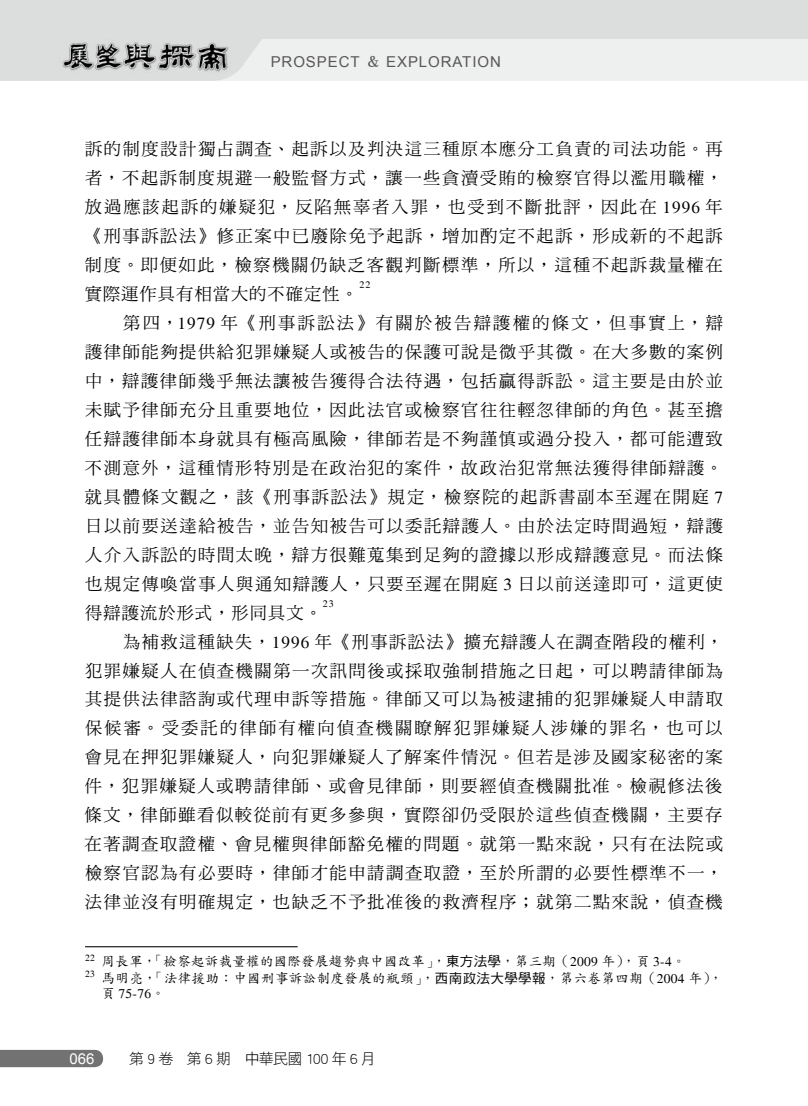
<style>
.page{position:relative;width:808px;height:1106px;background:#fff}
.page>*{position:absolute;margin:0;border:0;box-sizing:border-box;transform-origin:0 0}
.t1{font:17.25px/29px "DF Ming Std W5";letter-spacing:.095em;color:#000;text-align:justify}
.t2{font:15px "Arial";letter-spacing:.06em;color:#595857}
.t3{font:15px "DF Hei Std W3";letter-spacing:-.05em;color:#000}
.t4{font:15px "Arial";color:#fff}
.t5{font:13.5px/16.5px "DF Kai Shu Std W5";letter-spacing:.025em;color:#000}
.t6{font:13.5px "Times";color:#000}
.t7{font:10.05px "Times";color:#000}
.s1{font-family:"DF Kai Shu Std W7"}
.s2{font-family:"Times"}
.s3{font-family:"DF Hei Std W5"}
.s4{font-family:"DF Kai Shu Std W5"}
</style>
<div class="page">
<svg style="left:0;top:1049px;width:103px;height:18px;background:#7a7a7a"></svg>
<div style="left:0;top:29px;width:808px;height:52px;background:#eeefef"></div>
<div style="left:0;top:0;width:262px;height:81px;background:#dcdddd"></div>
<img style="left:58px;top:39px;width:172px;height:33px">
<div style="left:228px;top:0;width:580px;height:39px;background:#dcdddd"></div>
<hr style="left:85px;top:946px;width:213px;height:1px;background:#000">
<p class="t2" style="left:271px;top:52px;width:232px">PROSPECT <span class="s1">＆</span> EXPLORATION</p>
<p class="t1" style="left:85px;top:134px;width:640px">訴的制度設計獨占調查、起訴以及判決這三種原本應分工負責的司法功能。再者，不起訴制度規避一般監督方式，讓一些貪瀆受賄的檢察官得以濫用職權，放過應該起訴的嫌疑犯，反陷無辜者入罪，也受到不斷批評，因此在 <span class="s2">1996</span> 年《刑事訴訟法》修正案中已廢除免予起訴，增加酌定不起訴，形成新的不起訴制度。即便如此，檢察機關仍缺乏客觀判斷標準，所以，這種不起訴裁量權在實際運作具有相當大的不確定性。</p>
<p class="t7" style="left:359px;top:279px;width:13px">22</p>
<p class="t1" style="left:85px;top:308px;width:640px;text-indent:38px">第四，<span class="s2">1979</span> 年《刑事訴訟法》有關於被告辯護權的條文，但事實上，辯護律師能夠提供給犯罪嫌疑人或被告的保護可說是微乎其微。在大多數的案例中，辯護律師幾乎無法讓被告獲得合法待遇，包括贏得訴訟。這主要是由於並未賦予律師充分且重要地位，因此法官或檢察官往往輕忽律師的角色。甚至擔任辯護律師本身就具有極高風險，律師若是不夠謹慎或過分投入，都可能遭致不測意外，這種情形特別是在政治犯的案件，故政治犯常無法獲得律師辯護。就具體條文觀之，該《刑事訴訟法》規定，檢察院的起訴書副本至遲在開庭 <span class="s2">7</span>日以前要送達給被告，並告知被告可以委託辯護人。由於法定時間過短，辯護人介入訴訟的時間太晚，辯方很難蒐集到足夠的證據以形成辯護意見。而法條也規定傳喚當事人與通知辯護人，只要至遲在開庭 <span class="s2">3</span> 日以前送達即可，這更使得辯護流於形式，形同具文。</p>
<p class="t7" style="left:323px;top:598px;width:13px">23</p>
<p class="t1" style="left:85px;top:626px;width:640px;text-indent:39px">為補救這種缺失，<span class="s2">1996</span> 年《刑事訴訟法》擴充辯護人在調查階段的權利，犯罪嫌疑人在偵查機關第一次訊問後或採取強制措施之日起，可以聘請律師為其提供法律諮詢或代理申訴等措施。律師又可以為被逮捕的犯罪嫌疑人申請取保候審。受委託的律師有權向偵查機關瞭解犯罪嫌疑人涉嫌的罪名，也可以會見在押犯罪嫌疑人，向犯罪嫌疑人了解案件情況。但若是涉及國家秘密的案件，犯罪嫌疑人或聘請律師、或會見律師，則要經偵查機關批准。檢視修法後條文，律師雖看似較從前有更多參與，實際卻仍受限於這些偵查機關，主要存在著調查取證權、會見權與律師豁免權的問題。就第一點來說，只有在法院或檢察官認為有必要時，律師才能申請調查取證，至於所謂的必要性標準不一，法律並沒有明確規定，也缺乏不予批准後的救濟程序；就第二點來說，偵查機</p>
<p class="t5" style="left:85px;top:953px;width:639px"><sup>22</sup> 周長軍，「檢察起訴裁量權的國際發展趨勢與中國改革」，<span class="s3">東方法學</span>，第三期（<span class="s2">2009</span> 年），頁 <span class="s2">3-4</span>。<br><sup>23</sup> 馬明亮，「法律援助：中國刑事訴訟制度發展的瓶頸」，<span class="s3">西南政法大學學報</span>，第六卷第四期（<span class="s2">2004</span> 年），</p>
<p class="t6" style="left:101px;top:985px;width:65px"><span class="s4">頁</span> 75-76<span class="s4">。</span></p>
<p class="t4" style="left:69px;top:1048px;width:27px">066</p>
<p class="t3" style="left:129px;top:1050px;width:248px">第 9 卷　第 6 期　中華民國 100 年 6 月</p>
</div>
